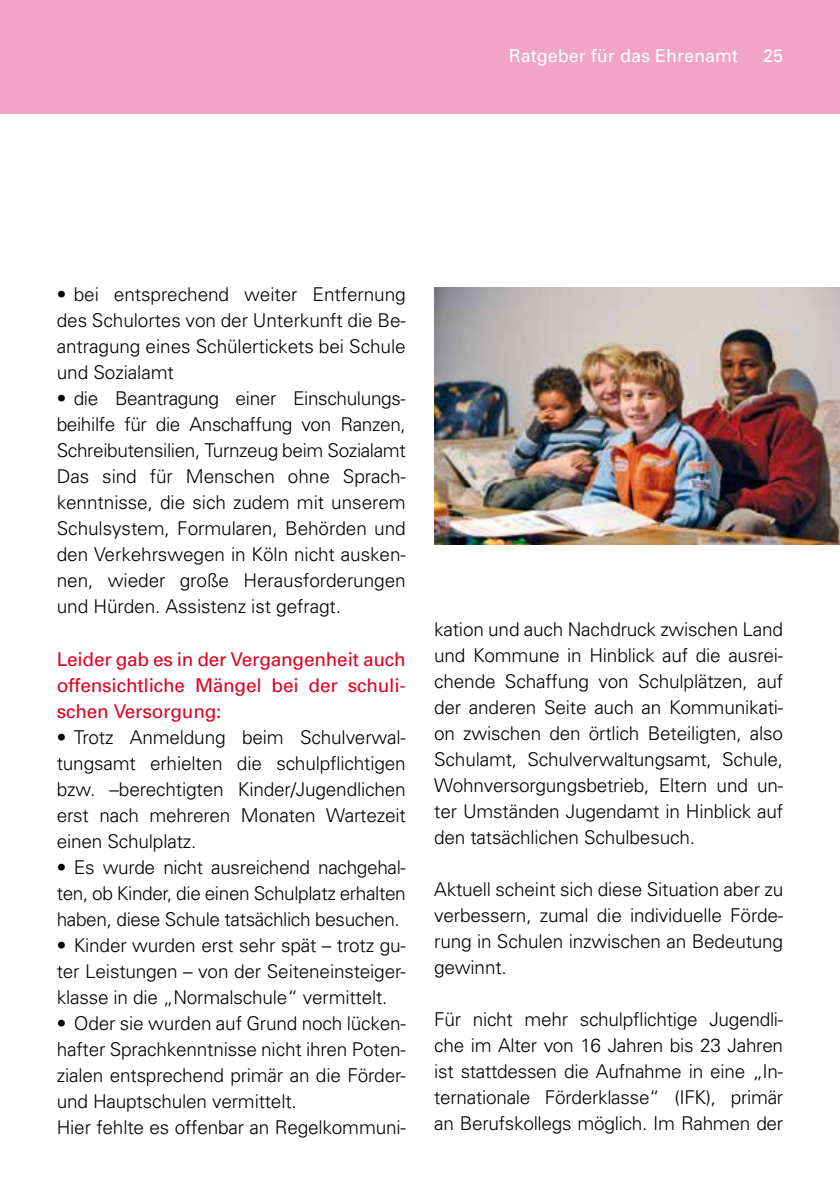
<style>
.page{position:relative;width:840px;height:1191px;background:#fff}
.page>*{position:absolute;margin:0;border:0;box-sizing:border-box;transform-origin:0 0}
.t1{font:300 19px/26px "Univers";letter-spacing:-.01em;color:#000;text-align:justify}
.t2{font:19px/26px "Univers";letter-spacing:-.01em;color:#e20020;text-align:justify}
.t3{font:18px "Univers";color:#fff}
</style>
<div class="page">
<div style="left:0;top:0;width:839px;height:113px;background:#f1a4c4"></div>
<img style="left:434px;top:287px;width:405px;height:257px">
<p class="t3" style="left:508px;top:45px;width:231px">Ratgeber für das Ehrenamt</p>
<p class="t3" style="left:762px;top:45px;width:22px">25</p>
<p class="t1" style="left:57px;top:282px;width:350px">• bei entsprechend weiter Entfernung des Schulortes von der Unterkunft die Be&shy;antragung eines Schülertickets bei Schule und Sozialamt</p>
<p class="t1" style="left:57px;top:386px;width:350px">• die Beantragung einer Einschulungs&shy;beihilfe für die Anschaffung von Ranzen, Schreibutensilien, Turnzeug beim Sozialamt Das sind für Menschen ohne Sprach&shy;kenntnisse, die sich zudem mit unserem Schulsystem, Formularen, Behörden und den Verkehrswegen in Köln nicht ausken&shy;nen, wieder große Herausforderungen und Hürden. Assistenz ist gefragt.</p>
<p class="t2" style="left:57px;top:646px;width:350px">Leider gab es in der Vergangenheit auch offensichtliche Mängel bei der schuli&shy;schen Versorgung:</p>
<p class="t1" style="left:57px;top:724px;width:350px">• Trotz Anmeldung beim Schulverwal&shy;tungsamt erhielten die schulpflichtigen bzw. –berechtigten Kinder/Jugendlichen erst nach mehreren Monaten Wartezeit einen Schulplatz.</p>
<p class="t1" style="left:57px;top:853px;width:350px">• Es wurde nicht ausreichend nachgehal&shy;ten, ob Kinder, die einen Schulplatz erhalten haben, diese Schule tatsächlich besuchen.</p>
<p class="t1" style="left:57px;top:931px;width:350px">• Kinder wurden erst sehr spät – trotz gu&shy;ter Leistungen – von der Seiteneinsteiger&shy;klasse in die „Normalschule“ vermittelt.</p>
<p class="t1" style="left:57px;top:1009px;width:350px;text-align:left">• Oder sie wurden auf Grund noch lücken&shy;hafter Sprachkenntnisse nicht ihren Poten&shy;zialen entsprechend primär an die Förder&shy;und Hauptschulen vermittelt.<br>Hier fehlte es offenbar an Regelkommuni-</p>
<p class="t1" style="left:434px;top:616px;width:350px">kation und auch Nachdruck zwischen Land und Kommune in Hinblick auf die ausrei&shy;chende Schaffung von Schulplätzen, auf der anderen Seite auch an Kommunikati&shy;on zwischen den örtlich Beteiligten, also Schulamt, Schulverwaltungsamt, Schule, Wohnversorgungsbetrieb, Eltern und un&shy;ter Umständen Jugendamt in Hinblick auf den tatsächlichen Schulbesuch.</p>
<p class="t1" style="left:434px;top:876px;width:350px">Aktuell scheint sich diese Situation aber zu verbessern, zumal die individuelle Förde&shy;rung in Schulen inzwischen an Bedeutung gewinnt.</p>
<p class="t1" style="left:434px;top:1006px;width:350px">Für nicht mehr schulpflichtige Jugendli&shy;che im Alter von 16 Jahren bis 23 Jahren ist stattdessen die Aufnahme in eine „In&shy;ternationale Förderklasse“ (IFK), primär an Berufskollegs möglich. Im Rahmen der</p>
</div>
